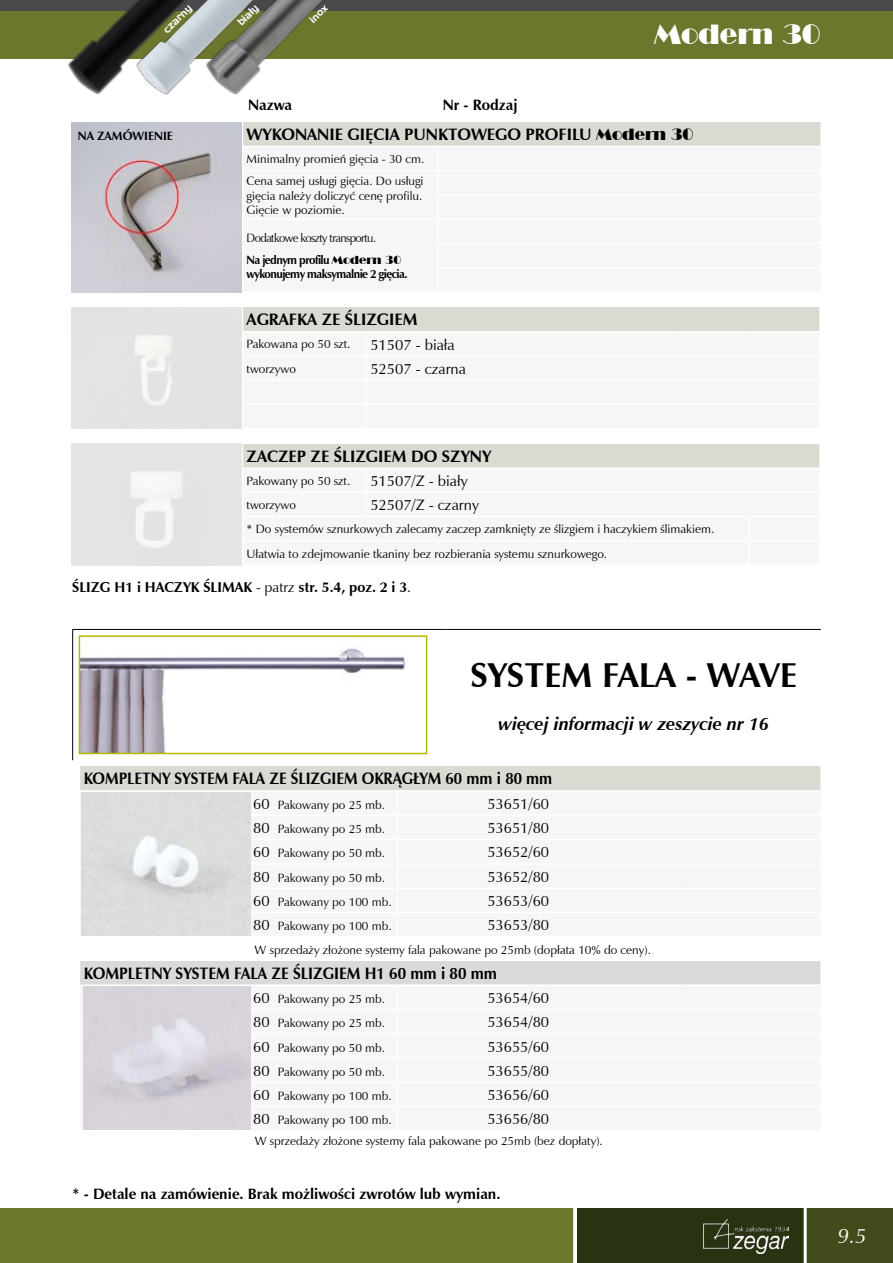
<style>
.page{position:relative;width:893px;height:1263px;background:#fff}
.page>*{position:absolute;margin:0;border:0;box-sizing:border-box;transform-origin:0 0}
.t1{font:700 34.5px "Zapf Humanist 601 L2";color:#000}
.t2{font:27px "Broadway L2";color:#fff}
.t3{font:italic 21px "Zapf Humanist 601 L2";color:#fff}
.t4{font:italic 700 18px "Zapf Humanist 601 L2";color:#000}
.t5{font:700 16.5px "Zapf Humanist 601 L2";color:#000}
.t6{font:700 16.5px "Zapf Humanist 601 L2";color:#000;scale:.92 1}
.t7{font:700 16.5px "Zapf Humanist 601 L2";color:#000;scale:.93 1}
.t8{font:15px "Zapf Humanist 601 L2";color:#000}
.t9{font:700 15px "Zapf Humanist 601 L2";color:#000}
.t10{font:700 14.25px "Zapf Humanist 601 L2";color:#000}
.t11{font:12px/21.9px "Zapf Humanist 601 L2";color:#000}
.t12{font:12px/21.6px "Zapf Humanist 601 L2";letter-spacing:-.05em;color:#000;scale:.96 1}
.t13{font:700 12px "Zapf Humanist 601 L2";letter-spacing:-.05em;color:#000;scale:.96 1}
.t14{font:700 12px "Zapf Humanist 601 L2";color:#000}
.t15{font:10.5px "Handel Gothic L2";color:#fff}
.s1{font-family:"Broadway L2";font-weight:400;font-size:15.75px}
.s2{font-weight:700}
.s3{font-family:"Broadway L2";font-size:11.25px}
.s4{font-weight:400}
.s5{font-size:15px}
</style>
<div class="page">
<div style="left:0;top:1209px;width:575px;height:54px;background:#6d762d"></div>
<div style="left:577px;top:1209px;width:228px;height:54px;background:#293211"></div>
<div style="left:805px;top:1209px;width:88px;height:54px;background:#424b1c"></div>
<hr style="left:804px;top:1202px;width:3px;height:61px;background:#fff">
<hr style="left:573px;top:1205px;width:3px;height:58px;background:#fff">
<img style="left:704px;top:1219px;width:85px;height:35px">
<div style="left:0;top:0;width:893px;height:58px;background:#6d762d"></div>
<div style="left:0;top:0;width:893px;height:11px;background:#49494b"></div>
<div style="left:242px;top:122px;width:579px;height:24px;background:#d9dbd2"></div>
<hr style="left:820px;top:122px;width:2px;height:24px;background:#fff">
<svg style="left:242px;top:122px;width:1px;height:24px"></svg>
<img style="left:72px;top:122px;width:170px;height:170px">
<div style="left:242px;top:307px;width:578px;height:25px;background:#d9dbd2"></div>
<hr style="left:819px;top:307px;width:2px;height:24px;background:#fff">
<hr style="left:242px;top:331px;width:124px;height:1px;background:#fff">
<hr style="left:366px;top:331px;width:313px;height:1px;background:#fff">
<hr style="left:679px;top:331px;width:70px;height:1px;background:#fff">
<hr style="left:749px;top:331px;width:72px;height:1px;background:#fff">
<svg style="left:242px;top:307px;width:1px;height:24px"></svg>
<div style="left:72px;top:307px;width:170px;height:122px;background:#e4e3e1"></div>
<div style="left:242px;top:444px;width:578px;height:24px;background:#d9dbd2"></div>
<hr style="left:819px;top:444px;width:2px;height:23px;background:#fff">
<hr style="left:242px;top:467px;width:124px;height:2px;background:#fff">
<hr style="left:366px;top:467px;width:313px;height:2px;background:#fff">
<hr style="left:679px;top:467px;width:70px;height:2px;background:#fff">
<hr style="left:749px;top:467px;width:72px;height:2px;background:#fff">
<svg style="left:242px;top:444px;width:1px;height:24px"></svg>
<img style="left:72px;top:444px;width:170px;height:121px">
<hr style="left:72px;top:629px;width:375px;height:1px;background:#000">
<hr style="left:447px;top:629px;width:374px;height:1px;background:#000">
<hr style="left:72px;top:630px;width:1px;height:130px;background:#000">
<img style="left:82px;top:648px;width:324px;height:103px">
<div style="left:79px;top:635px;width:348px;height:119px;border:2px solid #b5ba00"></div>
<div style="left:79px;top:766px;width:742px;height:25px;background:#d9dbd2"></div>
<div style="left:79px;top:961px;width:742px;height:24px;background:#d9dadb"></div>
<hr style="left:820px;top:766px;width:2px;height:24px;background:#fff">
<hr style="left:820px;top:961px;width:2px;height:23px;background:#fff">
<hr style="left:79px;top:790px;width:170px;height:2px;background:#fff">
<hr style="left:249px;top:790px;width:148px;height:2px;background:#fff">
<hr style="left:397px;top:790px;width:152px;height:2px;background:#fff">
<hr style="left:549px;top:790px;width:136px;height:2px;background:#fff">
<hr style="left:685px;top:790px;width:137px;height:2px;background:#fff">
<hr style="left:79px;top:984px;width:170px;height:2px;background:#fff">
<hr style="left:249px;top:984px;width:148px;height:2px;background:#fff">
<hr style="left:397px;top:984px;width:152px;height:2px;background:#fff">
<hr style="left:549px;top:984px;width:136px;height:2px;background:#fff">
<hr style="left:685px;top:984px;width:137px;height:2px;background:#fff">
<svg style="left:79px;top:766px;width:1px;height:218px"></svg>
<img style="left:81px;top:792px;width:170px;height:143px">
<img style="left:55px;top:15px;width:68px;height:80px">
<img style="left:271px;top:0;width:70px;height:59px">
<img style="left:123px;top:0;width:148px;height:95px">
<p class="t15" style="left:160px;top:27px;width:37px;rotate:-45deg">czarny</p>
<p class="t15" style="left:234px;top:19px;width:27px;rotate:-45deg">biały</p>
<p class="t15" style="left:306px;top:16px;width:23px;rotate:-45deg">inox</p>
<h2 class="t2" style="left:654px;top:17px;width:168px">Modern 30</h2>
<p class="t14" style="left:78px;top:128px;width:96px">NA ZAMÓWIENIE</p>
<p class="t9" style="left:248px;top:95px;width:46px">Nazwa</p>
<p class="t9" style="left:443px;top:95px;width:76px">Nr - Rodzaj</p>
<h3 class="t5" style="left:247px;top:124px;width:448px">WYKONANIE GIĘCIA PUNKTOWEGO PROFILU <span class="s1">Modern 30</span></h3>
<p class="t11" style="left:247px;top:148px;width:179px">Minimalny promień gięcia - 30 cm.<br>Cena samej usługi gięcia. Do usługi</p>
<p class="t11" style="left:247px;top:188px;width:177px;line-height:14.4px">gięcia należy doliczyć cenę profilu.<br>Gięcie w poziomie.</p>
<p class="t12" style="left:247px;top:227px;width:163px">Dodatkowe koszty transportu.<br><span class="s2">Na jednym profilu</span> <span class="s3">Modern 30</span></p>
<p class="t13" style="left:247px;top:266px;width:169px">wykonujemy maksymalnie 2 gięcia.</p>
<h3 class="t5" style="left:247px;top:309px;width:173px">AGRAFKA ZE ŚLIZGIEM</h3>
<p class="t11" style="left:247px;top:333px;width:105px">Pakowana po 50 szt.</p>
<p class="t8" style="left:370px;top:335px;width:86px">51507 - biała</p>
<p class="t11" style="left:247px;top:357px;width:51px">tworzywo</p>
<p class="t8" style="left:370px;top:359px;width:97px">52507 - czarna</p>
<h3 class="t5" style="left:247px;top:446px;width:246px">ZACZEP ZE ŚLIZGIEM DO SZYNY</h3>
<p class="t11" style="left:247px;top:470px;width:105px">Pakowany po 50 szt.</p>
<p class="t8" style="left:370px;top:471px;width:99px">51507/Z - biały</p>
<p class="t11" style="left:247px;top:494px;width:51px">tworzywo</p>
<p class="t8" style="left:370px;top:496px;width:110px">52507/Z - czarny</p>
<p class="t11" style="left:247px;top:517px;width:469px;line-height:24.3px">* Do systemów sznurkowych zalecamy zaczep zamknięty ze ślizgiem i haczykiem ślimakiem.<br>Ułatwia to zdejmowanie tkaniny bez rozbierania systemu sznurkowego.</p>
<p class="t10" style="left:72px;top:577px;width:340px">ŚLIZG H1 i HACZYK ŚLIMAK <span class="s4">- patrz</span> str. 5.4, poz. 2 i 3<span class="s4">.</span></p>
<h1 class="t1" style="left:470px;top:653px;width:40px">System</h1>
<h1 class="t1" style="left:602px;top:653px;width:197px">FALA - WAVE</h1>
<h3 class="t4" style="left:499px;top:712px;width:272px">więcej informacji w zeszycie nr 16</h3>
<h3 class="t6" style="left:84px;top:768px;width:511px">KOMPLETNY SYSTEM FALA ZE ŚLIZGIEM OKRĄGŁYM 60 mm i 80 mm</h3>
<p class="t11" style="left:253px;top:793px;width:133px"><span class="s5">60</span> Pakowany po 25 mb.</p>
<p class="t8" style="left:487px;top:794px;width:63px">53651/60</p>
<p class="t11" style="left:253px;top:818px;width:133px"><span class="s5">80</span> Pakowany po 25 mb.</p>
<p class="t8" style="left:487px;top:818px;width:63px">53651/80</p>
<p class="t11" style="left:253px;top:842px;width:133px"><span class="s5">60</span> Pakowany po 50 mb.</p>
<p class="t8" style="left:487px;top:843px;width:63px">53652/60</p>
<p class="t11" style="left:253px;top:867px;width:133px"><span class="s5">80</span> Pakowany po 50 mb.</p>
<p class="t8" style="left:487px;top:867px;width:63px">53652/80</p>
<p class="t11" style="left:253px;top:891px;width:140px"><span class="s5">60</span> Pakowany po 100 mb.</p>
<p class="t8" style="left:487px;top:891px;width:63px">53653/60</p>
<p class="t11" style="left:253px;top:915px;width:140px"><span class="s5">80</span> Pakowany po 100 mb.</p>
<p class="t8" style="left:487px;top:916px;width:63px">53653/80</p>
<p class="t11" style="left:255px;top:939px;width:398px">W sprzedaży złożone systemy fala pakowane po 25mb (dopłata 10% do ceny).</p>
<h3 class="t7" style="left:84px;top:963px;width:446px">KOMPLETNY SYSTEM FALA ZE ŚLIZGIEM H1 60 mm i 80 mm</h3>
<p class="t11" style="left:253px;top:988px;width:133px"><span class="s5">60</span> Pakowany po 25 mb.</p>
<p class="t8" style="left:487px;top:988px;width:63px">53654/60</p>
<p class="t11" style="left:253px;top:1012px;width:133px"><span class="s5">80</span> Pakowany po 25 mb.</p>
<p class="t8" style="left:487px;top:1012px;width:63px">53654/80</p>
<p class="t11" style="left:253px;top:1036px;width:133px"><span class="s5">60</span> Pakowany po 50 mb.</p>
<p class="t8" style="left:487px;top:1037px;width:63px">53655/60</p>
<p class="t11" style="left:253px;top:1060px;width:133px"><span class="s5">80</span> Pakowany po 50 mb.</p>
<p class="t8" style="left:487px;top:1061px;width:63px">53655/80</p>
<p class="t11" style="left:253px;top:1085px;width:140px"><span class="s5">60</span> Pakowany po 100 mb.</p>
<p class="t8" style="left:487px;top:1085px;width:63px">53656/60</p>
<p class="t11" style="left:253px;top:1109px;width:140px"><span class="s5">80</span> Pakowany po 100 mb.</p>
<p class="t8" style="left:487px;top:1109px;width:63px">53656/80</p>
<p class="t11" style="left:255px;top:1130px;width:350px">W sprzedaży złożone systemy fala pakowane po 25mb (bez dopłaty).</p>
<p class="t9" style="left:72px;top:1184px;width:430px">* - Detale na zamówienie. Brak możliwości zwrotów lub wymian.</p>
<h3 class="t3" style="left:838px;top:1223px;width:30px">9.5</h3>
</div>
